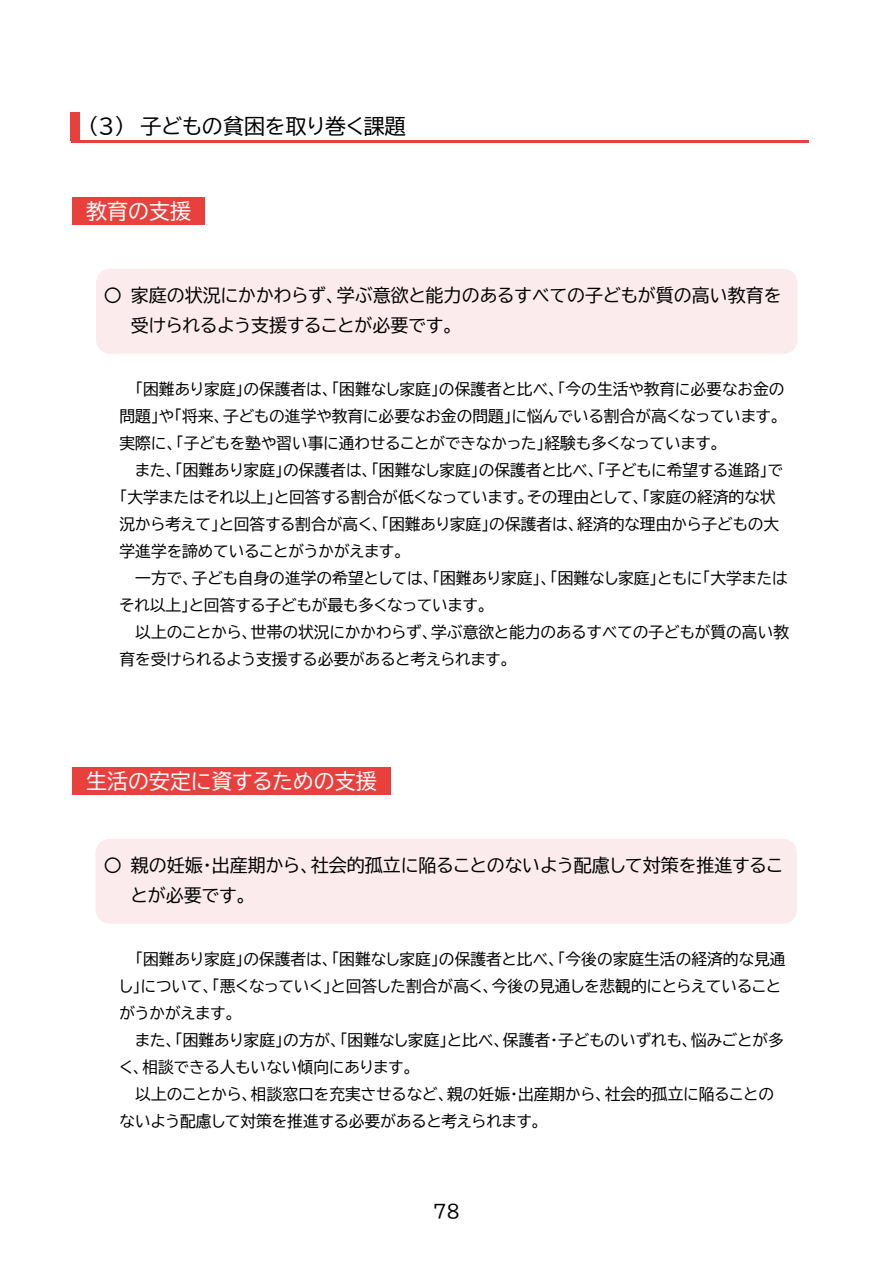
<style>
.page{position:relative;width:893px;height:1263px;background:#fff}
.page>*{position:absolute;margin:0;border:0;box-sizing:border-box;transform-origin:0 0}
.t1{font:21px "BIZ UDP Gothic";color:#fff}
.t2{font:21px "BIZ UDP Gothic";color:#000}
.t3{font:18px/30px "BIZ UDP Gothic";color:#000}
.t4{font:15.75px/27px "BIZ UDP Gothic";color:#000}
</style>
<div class="page">
<div style="left:96px;top:269px;width:702px;height:85px;background:#fcebed;border-radius:14px"></div>
<div style="left:95px;top:839px;width:702px;height:85px;background:#fcebed;border-radius:14px"></div>
<hr style="left:71px;top:141px;width:737px;height:2px;background:#e8413d">
<div style="left:71px;top:112px;width:9px;height:29px;background:#e8413d"></div>
<div style="left:72px;top:197px;width:133px;height:27px;background:#e8413d"></div>
<div style="left:72px;top:767px;width:319px;height:27px;background:#e8413d"></div>
<h1 class="t2" style="left:88px;top:115px;width:319px">（3） 子どもの貧困を取り巻く課題</h1>
<h1 class="t1" style="left:86px;top:200px;width:106px">教育の支援</h1>
<p class="t3" style="left:131px;top:280px;width:652px;text-indent:-27px">〇家庭の状況にかかわらず、学ぶ意欲と能力のあるすべての子どもが質の高い教育を受けられるよう支援することが必要です。</p>
<p class="t4" style="left:120px;top:376px;width:666px;text-indent:16px">「困難あり家庭」の保護者は、「困難なし家庭」の保護者と比べ、「今の生活や教育に必要なお金の問題」や「将来、子どもの進学や教育に必要なお金の問題」に悩んでいる割合が高くなっています。実際に、「子どもを塾や習い事に通わせることができなかった」経験も多くなっています。</p>
<p class="t4" style="left:120px;top:457px;width:665px;text-indent:16px">また、「困難あり家庭」の保護者は、「困難なし家庭」の保護者と比べ、「子どもに希望する進路」で「大学またはそれ以上」と回答する割合が低くなっています。その理由として、「家庭の経済的な状況から考えて」と回答する割合が高く、「困難あり家庭」の保護者は、経済的な理由から子どもの大学進学を諦めていることがうかがえます。</p>
<p class="t4" style="left:120px;top:565px;width:670px;text-indent:16px">一方で、子ども自身の進学の希望としては、「困難あり家庭」、「困難なし家庭」ともに「大学またはそれ以上」と回答する子どもが最も多くなっています。</p>
<p class="t4" style="left:120px;top:619px;width:671px;text-indent:16px">以上のことから、世帯の状況にかかわらず、学ぶ意欲と能力のあるすべての子どもが質の高い教育を受けられるよう支援する必要があると考えられます。</p>
<h1 class="t1" style="left:86px;top:770px;width:292px">生活の安定に資するための支援</h1>
<p class="t3" style="left:131px;top:850px;width:653px;text-indent:-27px">〇親の妊娠・出産期から、社会的孤立に陥ることのないよう配慮して対策を推進することが必要です。</p>
<p class="t4" style="left:120px;top:946px;width:668px;text-indent:16px">「困難あり家庭」の保護者は、「困難なし家庭」の保護者と比べ、「今後の家庭生活の経済的な見通し」について、「悪くなっていく」と回答した割合が高く、今後の見通しを悲観的にとらえていることがうかがえます。</p>
<p class="t4" style="left:120px;top:1027px;width:666px;text-indent:16px">また、「困難あり家庭」の方が、「困難なし家庭」と比べ、保護者・子どものいずれも、悩みごとが多く、相談できる人もいない傾向にあります。</p>
<p class="t4" style="left:120px;top:1081px;width:656px;text-indent:16px">以上のことから、相談窓口を充実させるなど、親の妊娠・出産期から、社会的孤立に陥ることのないよう配慮して対策を推進する必要があると考えられます。</p>
<p class="t3" style="left:433px;top:1196px;width:29px">78</p>
</div>
